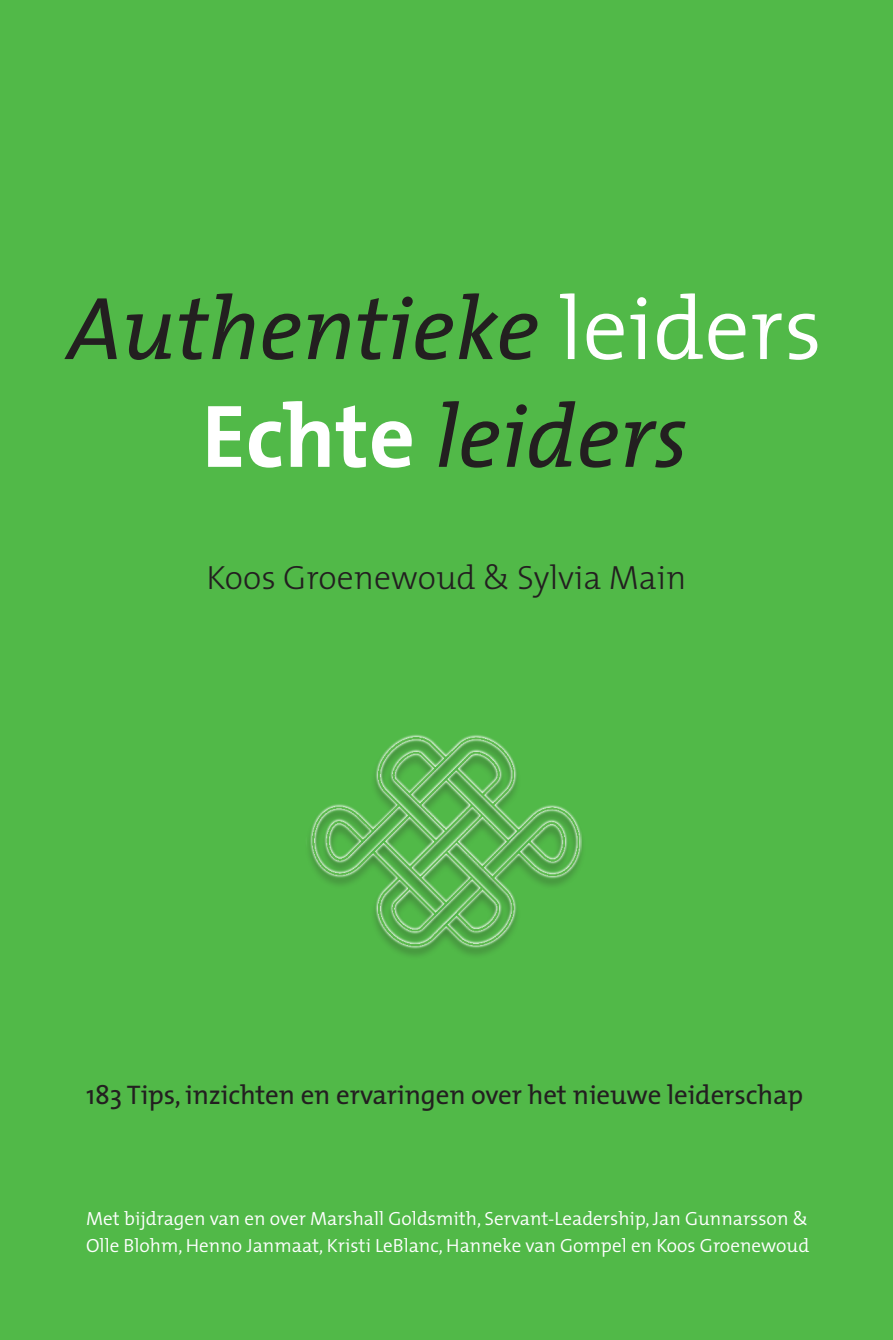
<style>
.page{position:relative;width:893px;height:1340px;background:#fff}
.page>*{position:absolute;margin:0;border:0;box-sizing:border-box;transform-origin:0 0}
.t1{font:italic 89.77px/107.8px "The Mix";color:#231f20;text-align:center}
.t2{font:300 33.75px "The Mix";color:#231f20}
.t3{font:27px "The Mix";letter-spacing:-.005em;color:#231f20}
.t4{font:300 19.12px/27px "The Mix";color:#fff}
.s1{font-weight:300;font-style:normal;color:#fff}
.s2{font-weight:700;font-style:normal;color:#fff}
</style>
<div class="page">
<div style="left:0;top:0;width:893px;height:1339px;background:#51b948"></div>
<div style="left:301px;top:735px;width:285px;height:225px;background:#231f20;opacity:.4"></div>
<img style="left:306px;top:734px;width:275px;height:214px">
<h1 class="t1" style="left:68px;top:272px;width:756px">Authentieke <span class="s1">leiders<br></span><span class="s2">Echte</span> leiders</h1>
<h2 class="t2" style="left:207px;top:550px;width:481px">Koos Groenewoud &amp; Sylvia Main</h2>
<h3 class="t3" style="left:86px;top:1072px;width:719px">183 Tips, inzichten en ervaringen over het nieuwe leiderschap</h3>
<p class="t4" style="left:86px;top:1204px;width:725px">Met bijdragen van en over Marshall Goldsmith, Servant-Leadership, Jan Gunnarsson &amp;<br>Olle Blohm, Henno Janmaat, Kristi LeBlanc, Hanneke van Gompel en Koos Groenewoud</p>
</div>
